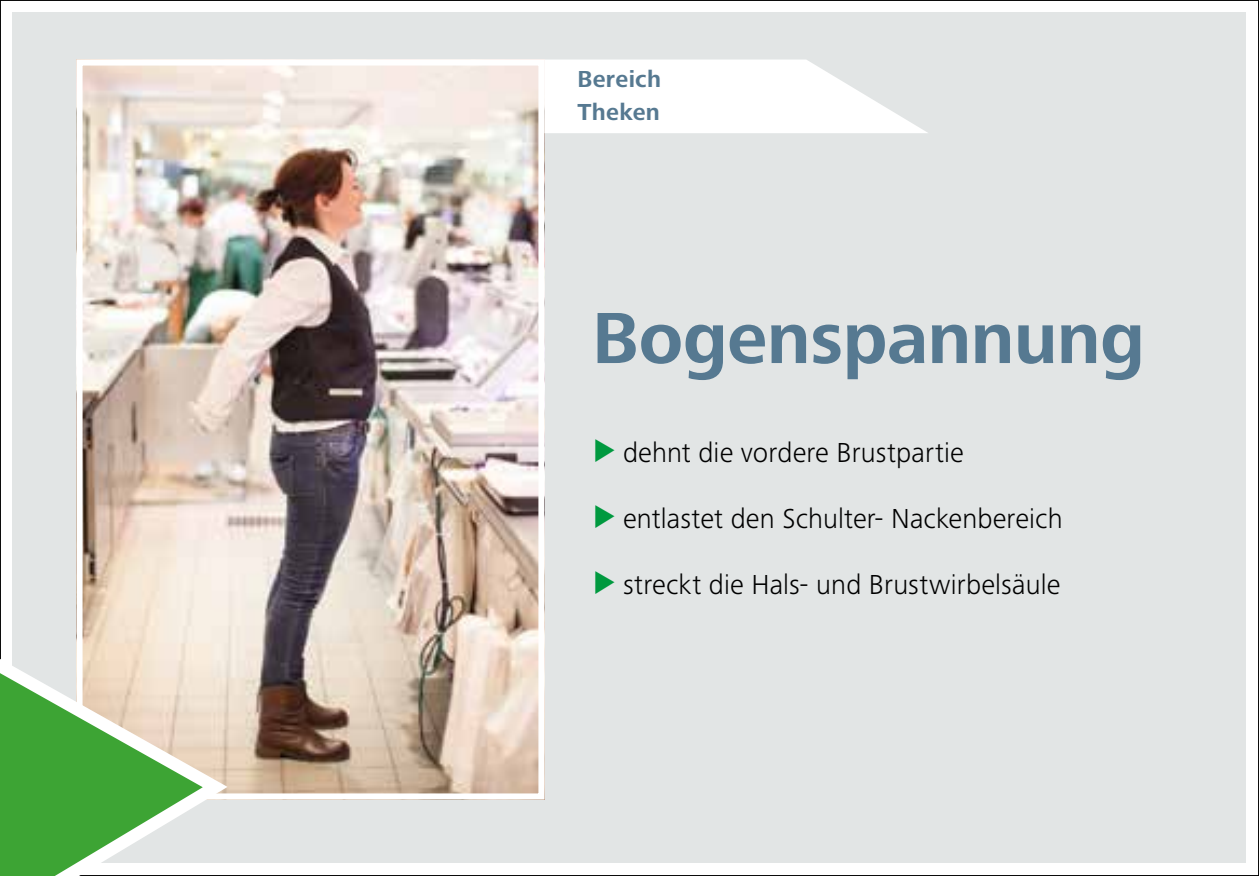
<style>
.page{position:relative;width:1259px;height:876px;background:#fff}
.page>*{position:absolute;margin:0;border:0;box-sizing:border-box;transform-origin:0 0}
.t1{font:700 75px "Frutiger Next Pro";letter-spacing:-.005em;color:#567991}
.t2{font:300 28.5px "Frutiger Next Pro";letter-spacing:.005em;color:#000}
.t3{font:700 24px/33px "Frutiger Next Pro";letter-spacing:.015em;color:#567991}
.s1{font-family:"INQA Triangel";font-weight:400;color:#00993f}
</style>
<div class="page">
<div style="left:13px;top:13px;width:1233px;height:850px;background:#e2e5e5"></div>
<img style="left:84px;top:67px;width:453px;height:725px">
<div style="left:77px;top:60px;width:467px;height:739px;border:6px solid #fff"></div>
<svg style="left:544px;top:60px;width:384px;height:73px"></svg>
<svg style="left:0;top:630px;width:236px;height:246px"></svg>
<p class="t3" style="left:577px;top:63px;width:85px">Bereich<br>Theken</p>
<h1 class="t1" style="left:592px;top:295px;width:554px">Bogenspannung</h1>
<p class="t2" style="left:595px;top:436px;width:370px"><span class="s1">&gt;</span> dehnt die vordere Brustpartie</p>
<p class="t2" style="left:595px;top:502px;width:469px"><span class="s1">&gt;</span> entlastet den Schulter- Nackenbereich</p>
<p class="t2" style="left:595px;top:568px;width:466px"><span class="s1">&gt;</span> streckt die Hals- und Brustwirbelsäule</p>
</div>
